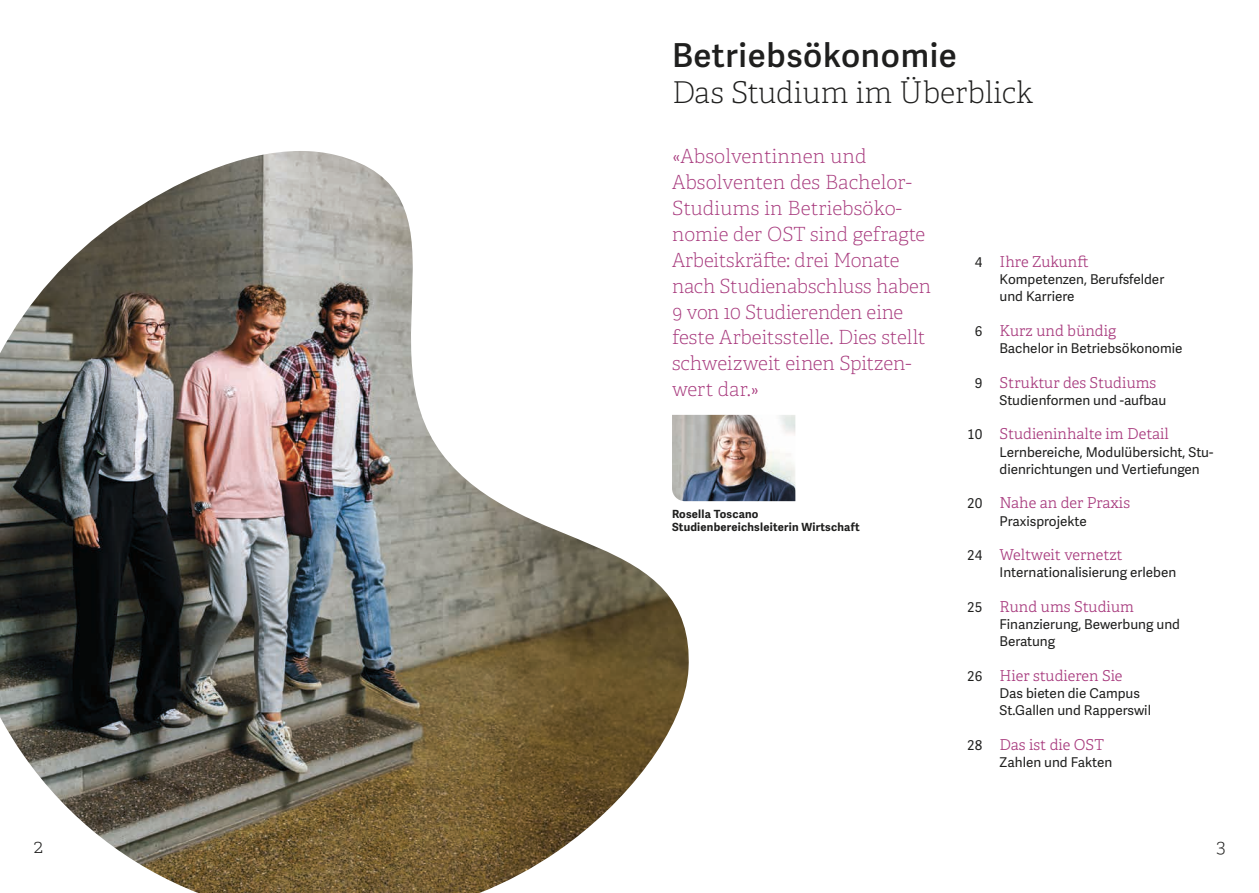
<style>
.page{position:relative;width:1259px;height:893px;background:#fff}
.page>*{position:absolute;margin:0;border:0;box-sizing:border-box;transform-origin:0 0}
.t1{font:600 33px "Adelle Sans";letter-spacing:.02em;color:#1f1f1e}
.t2{font:100 30px "Adelle";color:#1f1f1e}
.t3{font:100 19.5px/26px "Adelle";color:#a83b7e}
.t4{font:100 19.5px "Adelle";color:#1f1f1e}
.t5{font:300 15px "Adelle";color:#a83b7e}
.t6{font:13.5px/17.2px "Adelle Sans";color:#1f1f1e}
.t7{font:700 11.25px/13.5px "Adelle Sans";letter-spacing:.02em;color:#1f1f1e}
</style>
<div class="page">
<img style="left:0;top:151px;width:690px;height:742px">
<img style="left:672px;top:415px;width:123px;height:86px">
<h1 class="t1" style="left:672px;top:37px;width:286px">Betriebsökonomie</h1>
<h2 class="t2" style="left:672px;top:75px;width:362px">Das Studium im Überblick</h2>
<p class="t3" style="left:672px;top:144px;width:260px">«Absolventinnen und<br>Absolventen des Bachelor-<br>Studiums in Betriebsöko&shy;nomie der OST sind gefragte<br>Arbeitskräfte: drei Monate nach Studienabschluss haben<br>9 von 10 Studierenden eine feste Arbeitsstelle. Dies stellt schweizweit einen Spitzen&shy;wert dar.»</p>
<p class="t7" style="left:672px;top:507px;width:189px">Rosella Toscano<br>Studienbereichsleiterin Wirtschaft</p>
<p class="t6" style="left:975px;top:254px;width:9px">4</p>
<p class="t6" style="left:975px;top:323px;width:9px">6</p>
<p class="t6" style="left:975px;top:375px;width:9px">9</p>
<p class="t6" style="left:967px;top:426px;width:17px">10</p>
<p class="t6" style="left:967px;top:495px;width:17px">20</p>
<p class="t6" style="left:967px;top:547px;width:17px">24</p>
<p class="t6" style="left:967px;top:599px;width:17px">25</p>
<p class="t6" style="left:967px;top:668px;width:17px">26</p>
<p class="t6" style="left:967px;top:737px;width:17px">28</p>
<p class="t5" style="left:999px;top:252px;width:91px">Ihre Zukunft</p>
<p class="t6" style="left:999px;top:271px;width:166px">Kompetenzen, Berufsfelder und Karriere</p>
<p class="t5" style="left:999px;top:321px;width:118px">Kurz und bündig</p>
<p class="t6" style="left:999px;top:340px;width:184px">Bachelor in Betriebsökonomie</p>
<p class="t5" style="left:999px;top:373px;width:158px">Struktur des Studiums</p>
<p class="t6" style="left:999px;top:392px;width:168px">Studienformen und -aufbau</p>
<p class="t5" style="left:999px;top:425px;width:171px">Studieninhalte im Detail</p>
<p class="t6" style="left:999px;top:444px;width:215px">Lernbereiche, Modulübersicht, Stu&shy;dienrichtungen und Vertiefungen</p>
<p class="t5" style="left:999px;top:494px;width:132px">Nahe an der Praxis</p>
<p class="t6" style="left:999px;top:513px;width:89px">Praxisprojekte</p>
<p class="t5" style="left:999px;top:546px;width:124px">Weltweit vernetzt</p>
<p class="t6" style="left:999px;top:564px;width:178px">Internationalisierung erleben</p>
<p class="t5" style="left:999px;top:597px;width:136px">Rund ums Studium</p>
<p class="t6" style="left:999px;top:616px;width:182px">Finanzierung, Bewerbung und<br>Beratung</p>
<p class="t5" style="left:999px;top:666px;width:124px">Hier studieren Sie</p>
<p class="t6" style="left:999px;top:685px;width:153px">Das bieten die Campus<br>St.Gallen und Rapperswil</p>
<p class="t5" style="left:999px;top:735px;width:106px">Das ist die OST</p>
<p class="t6" style="left:999px;top:754px;width:114px">Zahlen und Fakten</p>
<h3 class="t4" style="left:34px;top:835px;width:10px">2</h3>
<h3 class="t4" style="left:1216px;top:835px;width:11px">3</h3>
</div>
